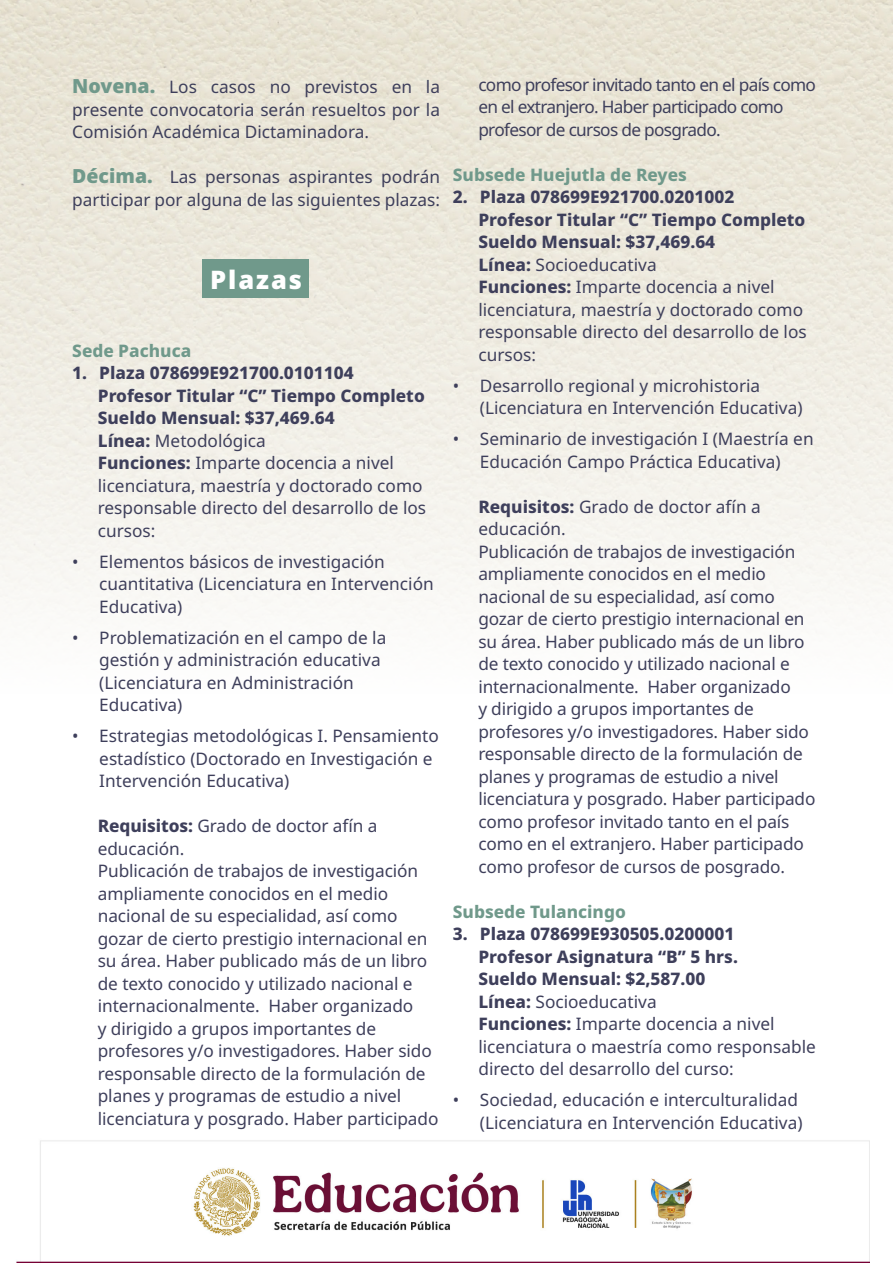
<style>
.page{position:relative;width:893px;height:1263px;background:#fff}
.page>*{position:absolute;margin:0;border:0;box-sizing:border-box;transform-origin:0 0}
.t1{font:900 25.5px "Noto Sans";letter-spacing:.075em;color:#fff}
.t2{font:17.25px/22.5px "Noto Sans";letter-spacing:-.005em;color:#3e3f5b}
.t3{font:800 17.25px "Noto Sans";color:#3e3f5b}
.t4{font:17.25px/22.5px "Noto Sans";letter-spacing:-.04em;color:#3e3f5b}
.t5{font:800 17.25px "Noto Sans";color:#70998b}
.s1{font-weight:900;font-size:19.5px;color:#70998b}
.s2{font-weight:800}
</style>
<div class="page">
<img style="left:16px;top:1140px;width:854px;height:123px">
<div style="left:202px;top:259px;width:107px;height:39px;background:#70998b"></div>
<p class="t2" style="left:72px;top:76px;width:369px;text-align:justify"><span class="s1">Novena.</span> Los casos no previstos en la presente convocatoria serán resueltos por la Comisión Académica Dictaminadora.</p>
<p class="t2" style="left:72px;top:166px;width:369px"><span class="s1">Décima.</span> Las personas aspirantes podrán participar por alguna de las siguientes plazas:</p>
<p class="t1" style="left:210px;top:261px;width:93px">Plazas</p>
<p class="t5" style="left:72px;top:338px;width:121px">Sede Pachuca</p>
<p class="t3" style="left:72px;top:360px;width:283px">1. Plaza 078699E921700.0101104</p>
<p class="t3" style="left:98px;top:383px;width:328px">Profesor Titular “C” Tiempo Completo</p>
<p class="t3" style="left:98px;top:405px;width:238px">Sueldo Mensual: $37,469.64</p>
<p class="t2" style="left:98px;top:430px;width:170px"><span class="s2">Línea:</span> Metodológica</p>
<p class="t2" style="left:98px;top:452px;width:330px"><span class="s2">Funciones:</span> Imparte docencia a nivel licenciatura, maestría y doctorado como responsable directo del desarrollo de los cursos:</p>
<p class="t2" style="left:99px;top:551px;width:336px;text-indent:-27px">• Elementos básicos de investigación cuantitativa (Licenciatura en Intervención<br>Educativa)</p>
<p class="t2" style="left:99px;top:627px;width:289px;text-indent:-27px">• Problematización en el campo de la gestión y administración educativa (Licenciatura en Administración<br>Educativa)</p>
<p class="t2" style="left:99px;top:725px;width:341px;text-indent:-27px">• Estrategias metodológicas I. Pensamiento estadístico (Doctorado en Investigación e<br>Intervención Educativa)</p>
<p class="t2" style="left:98px;top:815px;width:281px"><span class="s2">Requisitos:</span> Grado de doctor afín a educación.</p>
<p class="t2" style="left:98px;top:860px;width:342px">Publicación de trabajos de investigación ampliamente conocidos en el medio nacional de su especialidad, así como gozar de cierto prestigio internacional en su área. Haber publicado más de un libro de texto conocido y utilizado nacional e internacionalmente. Haber organizado<br>y dirigido a grupos importantes de profesores y/o investigadores. Haber sido responsable directo de la formulación de planes y programas de estudio a nivel licenciatura y posgrado. Haber participado</p>
<p class="t4" style="left:478px;top:74px;width:339px">como profesor invitado tanto en el país como en el extranjero. Haber participado como profesor de cursos de posgrado.</p>
<p class="t5" style="left:453px;top:162px;width:235px">Subsede Huejutla de Reyes</p>
<p class="t3" style="left:453px;top:184px;width:283px">2. Plaza 078699E921700.0201002</p>
<p class="t3" style="left:478px;top:207px;width:328px">Profesor Titular “C” Tiempo Completo</p>
<p class="t3" style="left:478px;top:229px;width:238px">Sueldo Mensual: $37,469.64</p>
<p class="t2" style="left:478px;top:254px;width:180px"><span class="s2">Línea:</span> Socioeducativa</p>
<p class="t2" style="left:478px;top:276px;width:330px"><span class="s2">Funciones:</span> Imparte docencia a nivel licenciatura, maestría y doctorado como responsable directo del desarrollo de los cursos:</p>
<p class="t2" style="left:480px;top:375px;width:324px;text-indent:-27px">• Desarrollo regional y microhistoria (Licenciatura en Intervención Educativa)</p>
<p class="t2" style="left:453px;top:428px;width:362px;text-align:center">• Seminario de investigación I (Maestría en<br>Educación Campo Práctica Educativa)</p>
<p class="t2" style="left:478px;top:496px;width:284px"><span class="s2">Requisitos:</span> Grado de doctor afín a educación.</p>
<p class="t2" style="left:478px;top:541px;width:339px">Publicación de trabajos de investigación ampliamente conocidos en el medio nacional de su especialidad, así como gozar de cierto prestigio internacional en su área. Haber publicado más de un libro de texto conocido y utilizado nacional e internacionalmente. Haber organizado<br>y dirigido a grupos importantes de profesores y/o investigadores. Haber sido responsable directo de la formulación de planes y programas de estudio a nivel licenciatura y posgrado. Haber participado como profesor invitado tanto en el país como en el extranjero. Haber participado como profesor de cursos de posgrado.</p>
<p class="t5" style="left:453px;top:899px;width:175px">Subsede Tulancingo</p>
<p class="t3" style="left:453px;top:921px;width:283px">3. Plaza 078699E930505.0200001</p>
<p class="t3" style="left:478px;top:944px;width:261px">Profesor Asignatura “B” 5 hrs.</p>
<p class="t3" style="left:478px;top:966px;width:228px">Sueldo Mensual: $2,587.00</p>
<p class="t2" style="left:478px;top:991px;width:180px"><span class="s2">Línea:</span> Socioeducativa</p>
<p class="t2" style="left:478px;top:1013px;width:339px"><span class="s2">Funciones:</span> Imparte docencia a nivel licenciatura o maestría como responsable directo del desarrollo del curso:</p>
<p class="t2" style="left:453px;top:1089px;width:351px;text-align:right">• Sociedad, educación e interculturalidad (Licenciatura en Intervención Educativa)</p>
</div>
